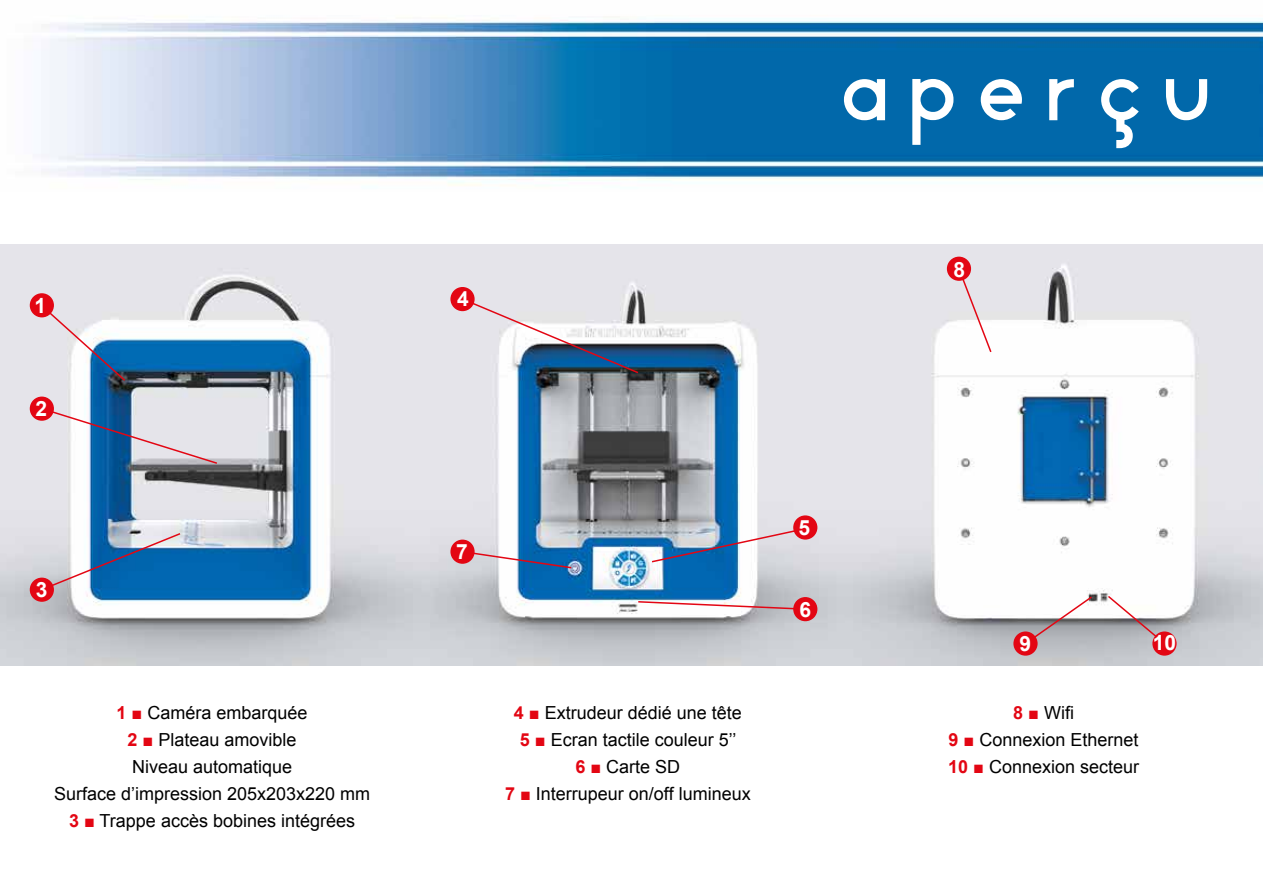
<style>
.page{position:relative;width:1263px;height:893px;background:#fff}
.page>*{position:absolute;margin:0;border:0;box-sizing:border-box;transform-origin:0 0}
.t1{font:72px "Star Avenue";letter-spacing:.33em;color:#fff}
.t2{font:700 21px "Arial";color:#fff}
.t3{font:18px/27px "Arial";color:#000;text-align:center}
.s1{font-weight:700;color:#e30613}
.s2{color:#e30613}
</style>
<div class="page">
<img style="left:41px;top:20px;width:1222px;height:166px">
<img style="left:0;top:244px;width:1263px;height:421px">
<div style="left:31px;top:578px;width:22px;height:23px;background:#e30613;border-radius:50%"></div>
<div style="left:30px;top:578px;width:24px;height:24px;border:2px solid #e30613;border-radius:50%"></div>
<div style="left:31px;top:397px;width:22px;height:23px;background:#e30613;border-radius:50%"></div>
<div style="left:30px;top:397px;width:24px;height:24px;border:2px solid #e30613;border-radius:50%"></div>
<svg style="left:40px;top:407px;width:179px;height:58px;background:#b3bccf"></svg>
<svg style="left:40px;top:532px;width:142px;height:60px;background:#7199c0"></svg>
<div style="left:451px;top:288px;width:23px;height:22px;background:#e30613;border-radius:50%"></div>
<div style="left:450px;top:287px;width:25px;height:24px;border:2px solid #e30613;border-radius:50%"></div>
<div style="left:794px;top:516px;width:23px;height:23px;background:#e30613;border-radius:50%"></div>
<div style="left:793px;top:515px;width:24px;height:25px;border:2px solid #e30613;border-radius:50%"></div>
<div style="left:794px;top:598px;width:23px;height:22px;background:#e30613;border-radius:50%"></div>
<div style="left:793px;top:597px;width:24px;height:24px;border:2px solid #e30613;border-radius:50%"></div>
<div style="left:451px;top:540px;width:23px;height:23px;background:#e30613;border-radius:50%"></div>
<div style="left:450px;top:540px;width:25px;height:24px;border:2px solid #e30613;border-radius:50%"></div>
<svg style="left:461px;top:297px;width:179px;height:78px"></svg>
<svg style="left:461px;top:550px;width:112px;height:19px"></svg>
<img style="left:650px;top:526px;width:162px;height:37px">
<svg style="left:637px;top:600px;width:165px;height:11px"></svg>
<div style="left:1153px;top:632px;width:23px;height:23px;background:#e30613;border-radius:50%"></div>
<div style="left:1152px;top:631px;width:24px;height:25px;border:2px solid #e30613;border-radius:50%"></div>
<div style="left:1014px;top:632px;width:23px;height:23px;background:#e30613;border-radius:50%"></div>
<div style="left:1013px;top:631px;width:24px;height:25px;border:2px solid #e30613;border-radius:50%"></div>
<div style="left:948px;top:257px;width:22px;height:23px;background:#e30613;border-radius:50%"></div>
<div style="left:947px;top:257px;width:24px;height:24px;border:2px solid #e30613;border-radius:50%"></div>
<svg style="left:957px;top:267px;width:36px;height:87px"></svg>
<svg style="left:1023px;top:595px;width:70px;height:51px"></svg>
<svg style="left:1106px;top:594px;width:60px;height:52px"></svg>
<div style="left:31px;top:294px;width:22px;height:23px;background:#e30613;border-radius:50%"></div>
<div style="left:30px;top:293px;width:24px;height:24px;border:2px solid #e30613;border-radius:50%"></div>
<svg style="left:39px;top:303px;width:88px;height:79px"></svg>
<h1 class="t1" style="left:842px;top:49px;width:368px">aperçu</h1>
<p class="t2" style="left:35px;top:291px;width:13px">1</p>
<p class="t2" style="left:36px;top:395px;width:13px">2</p>
<p class="t2" style="left:457px;top:285px;width:13px">4</p>
<p class="t2" style="left:953px;top:255px;width:13px">8</p>
<p class="t2" style="left:36px;top:575px;width:13px">3</p>
<p class="t2" style="left:456px;top:537px;width:13px">7</p>
<p class="t2" style="left:798px;top:513px;width:13px">5</p>
<p class="t2" style="left:800px;top:595px;width:13px">6</p>
<p class="t2" style="left:1019px;top:630px;width:13px">9</p>
<p class="t2" style="left:1153px;top:629px;width:25px">10</p>
<p class="t3" style="left:54px;top:700px;width:318px"><span class="s1">1</span> <span class="s2">■</span> Caméra embarquée<br><span class="s1">2</span> <span class="s2">■</span> Plateau amovible<br>Niveau automatique<br>Surface d’impression 205x203x220 mm<br><span class="s1">3</span> <span class="s2">■</span> Trappe accès bobines intégrées</p>
<p class="t3" style="left:505px;top:700px;width:247px"><span class="s1">4</span> <span class="s2">■</span> Extrudeur dédié une tête<br><span class="s1">5</span> <span class="s2">■</span> Ecran tactile couleur 5’’<br><span class="s1">6</span> <span class="s2">■</span> Carte SD<br><span class="s1">7</span> <span class="s2">■</span> Interrupeur on/off lumineux</p>
<p class="t3" style="left:948px;top:700px;width:192px"><span class="s1">8</span> <span class="s2">■</span> Wifi<br><span class="s1">9</span> <span class="s2">■</span> Connexion Ethernet<br><span class="s1">10</span> <span class="s2">■</span> Connexion secteur</p>
</div>
